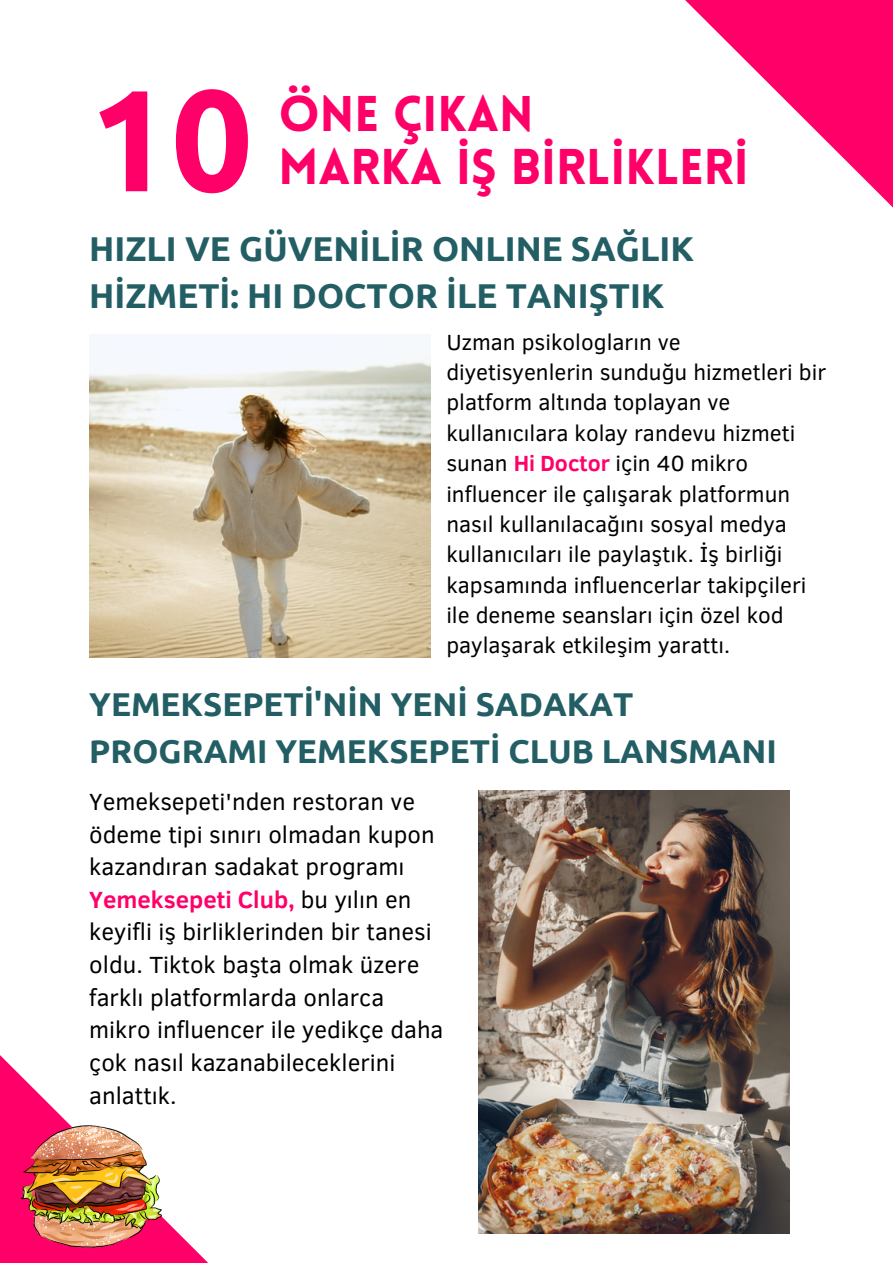
<style>
.page{position:relative;width:893px;height:1264px;background:#fff}
.page>*{position:absolute;margin:0;border:0;box-sizing:border-box;transform-origin:0 0}
.t1{font:700 143.85px "Ubuntu";color:#ff0069}
.t2{font:900 49.05px "Lovelo";color:#ff0069}
.t3{font:700 34.5px/47.2px "Ubuntu";color:#225e64}
.t4{font:700 33px/46px "Ubuntu";color:#225e64}
.t5{font:24px/32.5px "Clear Sans";color:#000001}
.t6{font:22.5px/30.3px "Clear Sans";color:#000001}
.s1{font-weight:700;color:#ff0069}
</style>
<div class="page">
<svg style="left:0;top:1055px;width:207px;height:207px"></svg>
<svg style="left:685px;top:0;width:207px;height:207px"></svg>
<img style="left:89px;top:355px;width:341px;height:303px">
<img style="left:478px;top:790px;width:311px;height:443px">
<img style="left:17px;top:1123px;width:144px;height:127px">
<p class="t2" style="left:278px;top:95px;width:257px">ÖNE ÇIKAN</p>
<p class="t1" style="left:89px;top:57px;width:165px">10</p>
<p class="t2" style="left:278px;top:147px;width:472px">MARKA İŞ BİRLİKLERİ</p>
<p class="t3" style="left:89px;top:224px;width:606px">HIZLI VE GÜVENİLİR ONLINE SAĞLIK<br>HİZMETİ: HI DOCTOR İLE TANIŞTIK</p>
<p class="t6" style="left:446px;top:325px;width:381px">Uzman psikologların ve diyetisyenlerin sunduğu hizmetleri bir platform altında toplayan ve kullanıcılara kolay randevu hizmeti sunan <span class="s1">Hi Doctor</span> için 40 mikro influencer ile çalışarak platformun nasıl kullanılacağını sosyal medya kullanıcıları ile paylaştık. İş birliği kapsamında influencerlar takipçileri ile deneme seansları için özel kod paylaşarak etkileşim yarattı.</p>
<p class="t4" style="left:89px;top:681px;width:689px">YEMEKSEPETİ'NİN YENİ SADAKAT<br>PROGRAMI YEMEKSEPETİ CLUB LANSMANI</p>
<p class="t5" style="left:89px;top:784px;width:356px">Yemeksepeti'nden restoran ve ödeme tipi sınırı olmadan kupon kazandıran sadakat programı<br><span class="s1">Yemeksepeti Club,</span> bu yılın en keyifli iş birliklerinden bir tanesi oldu. Tiktok başta olmak üzere farklı platformlarda onlarca mikro influencer ile yedikçe daha çok nasıl kazanabileceklerini anlattık.</p>
</div>
